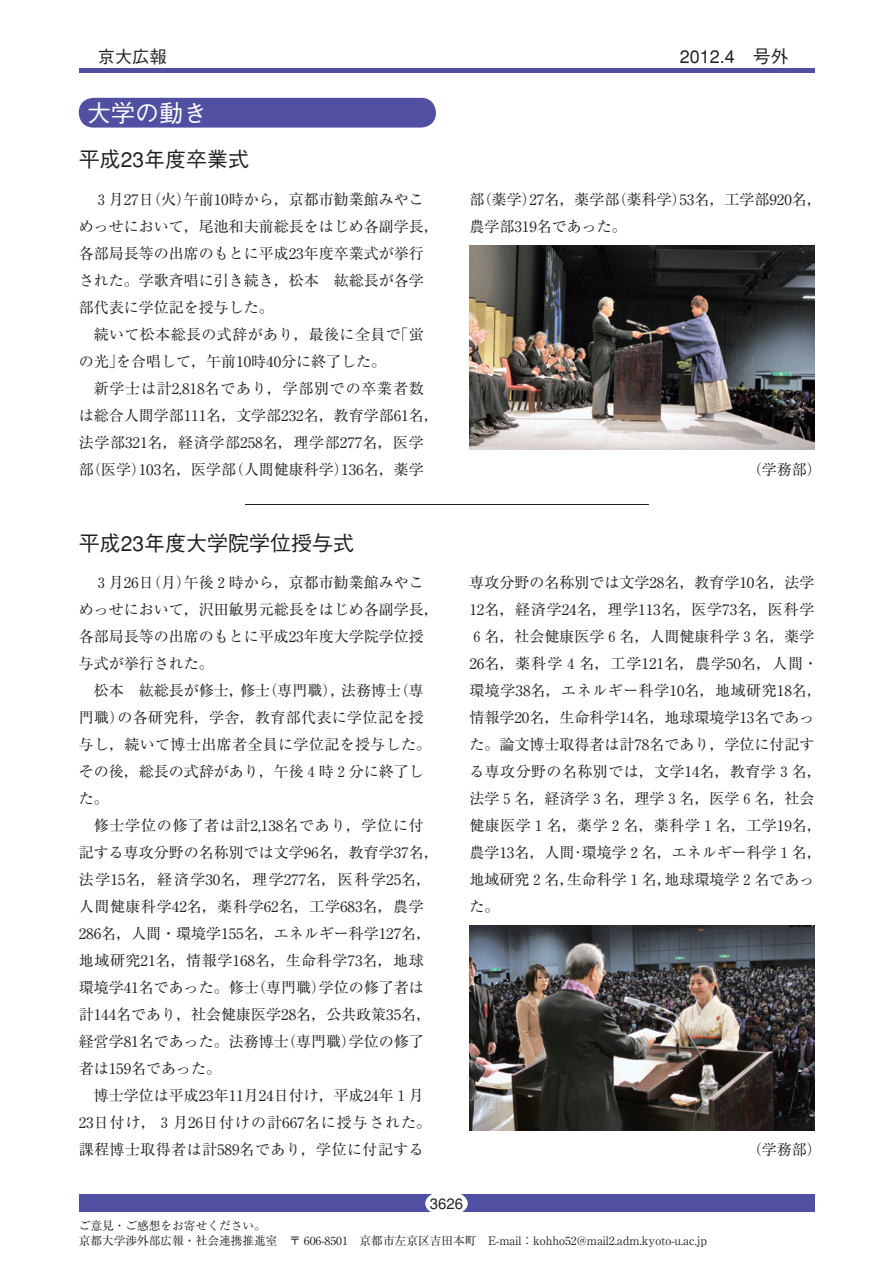
<style>
.page{position:relative;width:893px;height:1263px;background:#fff}
.page>*{position:absolute;margin:0;border:0;box-sizing:border-box;transform-origin:0 0}
.t1{font:500 24px "Gothic BBB";color:#fff}
.t2{font:500 21px "Gothic BBB";color:#231f20}
.t3{font:500 18px "Gothic BBB";color:#231f20}
.t4{font:500 17.25px "Gothic BBB";color:#231f20}
.t5{font:15px/27px "Ryumin";color:#231f20}
.t6{font:15px/27px "Ryumin";letter-spacing:.025em;color:#231f20}
.t7{font:500 15px "Gothic BBB";color:#231f20}
.t8{font:11.7px/14.7px "Ryumin";color:#231f20}
</style>
<div class="page">
<div style="left:79px;top:98px;width:357px;height:30px;background:#504fa1"></div>
<img style="left:469px;top:926px;width:345px;height:204px">
<hr style="left:245px;top:504px;width:403px;height:1px;background:#231f20">
<img style="left:469px;top:245px;width:345px;height:204px">
<div style="left:79px;top:1195px;width:735px;height:17px;background:#504fa1"></div>
<div style="left:425px;top:1191px;width:43px;height:25px;background:#fff;border-radius:50%"></div>
<hr style="left:79px;top:68px;width:735px;height:4px;background:#504fa1">
<p class="t4" style="left:98px;top:47px;width:70px">京大広報</p>
<p class="t3" style="left:680px;top:46px;width:111px">2012.4　号外</p>
<h1 class="t1" style="left:87px;top:99px;width:121px">大学の動き</h1>
<h2 class="t2" style="left:79px;top:147px;width:172px">平成23年度卒業式</h2>
<p class="t5" style="left:79px;top:185px;width:361px;text-indent:15px">３月27日（火）午前10時から，京都市勧業館みやこめっせにおいて，尾池和夫前総長をはじめ各副学長，各部局長等の出席のもとに平成23年度卒業式が挙行された。学歌斉唱に引き続き，松本　紘総長が各学部代表に学位記を授与した。</p>
<p class="t5" style="left:79px;top:320px;width:346px;text-indent:15px">続いて松本総長の式辞があり，最後に全員で「蛍の光」を合唱して，午前10時40分に終了した。</p>
<p class="t5" style="left:79px;top:374px;width:361px;text-indent:15px">新学士は計2,818名であり，学部別での卒業者数は総合人間学部111名，文学部232名，教育学部61名，法学部321名，経済学部258名，理学部277名，医学部（医学）103名，医学部（人間健康科学）136名，薬学</p>
<h2 class="t2" style="left:79px;top:531px;width:277px">平成23年度大学院学位授与式</h2>
<p class="t5" style="left:79px;top:569px;width:361px;text-indent:15px">３月26日（月）午後２時から，京都市勧業館みやこめっせにおいて，沢田敏男元総長をはじめ各副学長，各部局長等の出席のもとに平成23年度大学院学位授与式が挙行された。</p>
<p class="t6" style="left:79px;top:677px;width:354px;text-indent:15px">松本　紘総長が修士，修士（専門職），法務博士（専門職）の各研究科，学舎，教育部代表に学位記を授与し，続いて博士出席者全員に学位記を授与した。その後，総長の式辞があり，午後４時２分に終了した。</p>
<p class="t5" style="left:79px;top:812px;width:361px;text-indent:15px">修士学位の修了者は計2,138名であり，学位に付記する専攻分野の名称別では文学96名，教育学37名，法学15名，経済学30名，理学277名，医科学25名，人間健康科学42名，薬科学62名，工学683名，農学<br>286名，人間・環境学155名，エネルギー科学127名，地域研究21名，情報学168名，生命科学73名，地球環境学41名であった。修士（専門職）学位の修了者は計144名であり，社会健康医学28名，公共政策35名，経営学81名であった。法務博士（専門職）学位の修了者は159名であった。</p>
<p class="t5" style="left:79px;top:1082px;width:354px;text-align:center">博士学位は平成23年11月24日付け，平成24年１月<br>23日付け，３月26日付けの計667名に授与された。課程博士取得者は計589名であり，学位に付記する</p>
<p class="t5" style="left:469px;top:185px;width:354px">部（薬学）27名，薬学部（薬科学）53名，工学部920名，農学部319名であった。</p>
<p class="t5" style="left:747px;top:455px;width:76px">（学務部）</p>
<p class="t5" style="left:469px;top:569px;width:354px">専攻分野の名称別では文学28名，教育学10名，法学<br>12名，経済学24名，理学113名，医学73名，医科学<br>６名，社会健康医学６名，人間健康科学３名，薬学<br>26名，薬科学４名，工学121名，農学50名，人間・環境学38名，エネルギー科学10名，地域研究18名，情報学20名，生命科学14名，地球環境学13名であった。論文博士取得者は計78名であり，学位に付記する専攻分野の名称別では，文学14名，教育学３名，法学５名，経済学３名，理学３名，医学６名，社会健康医学１名，薬学２名，薬科学１名，工学19名，農学13名，人間･環境学２名，エネルギー科学１名，地域研究２名，生命科学１名，地球環境学２名であった。</p>
<p class="t5" style="left:747px;top:1136px;width:76px">（学務部）</p>
<p class="t7" style="left:430px;top:1195px;width:35px">3626</p>
<p class="t8" style="left:79px;top:1218px;width:630px">ご意見・ご感想をお寄せください。<br>京都大学渉外部広報・社会連携推進室　〒 606-8501　京都市左京区吉田本町　E-mail：kohho52@mail2.adm.kyoto-u.ac.jp</p>
</div>
